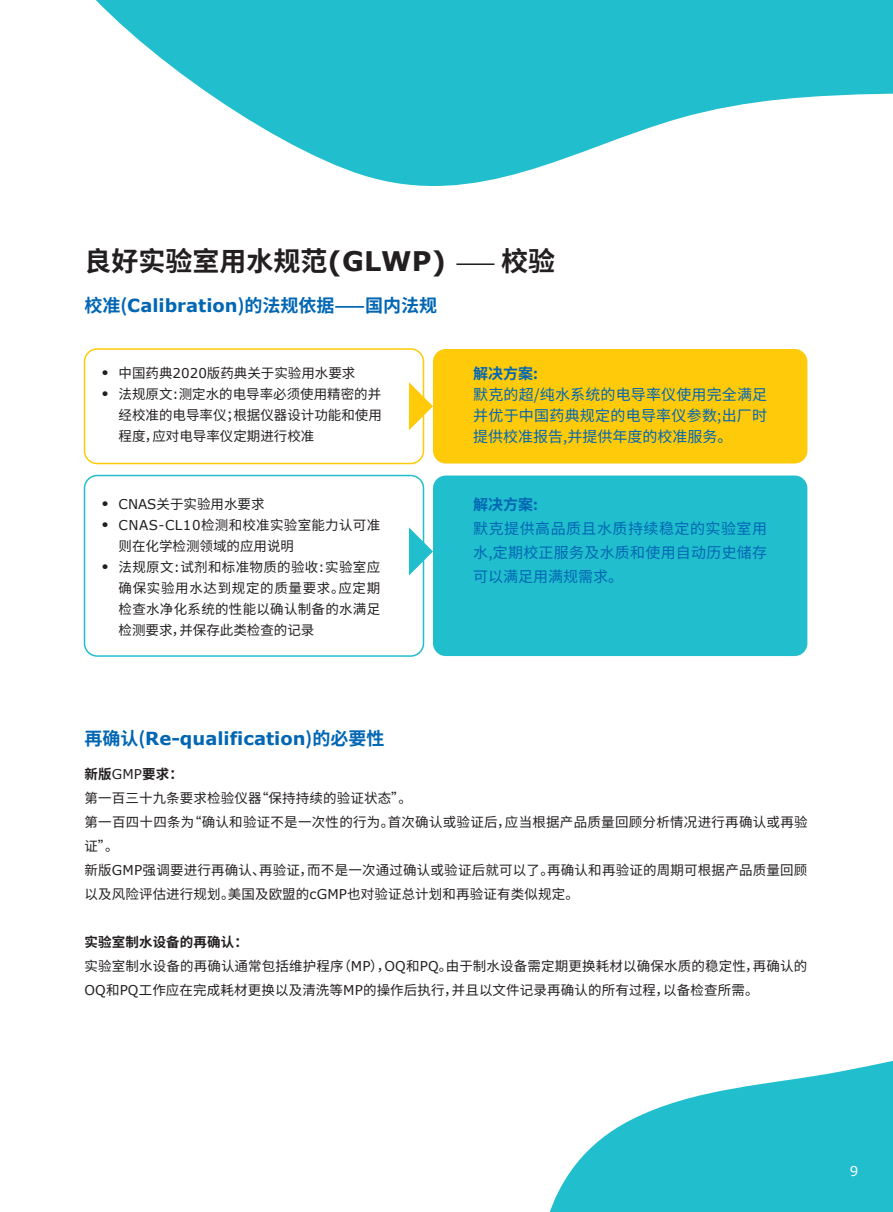
<style>
.page{position:relative;width:893px;height:1212px;background:#fff}
.page>*{position:absolute;margin:0;border:0;box-sizing:border-box;transform-origin:0 0}
.t1{font:700 27px "Noto Sans CJ Ksc";color:#231f20}
.t2{font:700 18px "Noto Sans CJ Ksc";color:#0166b3}
.t3{font:700 18px "Verdana";color:#0166b3}
.t4{font:15px/24px "Noto Sans CJ Ksc";letter-spacing:.015em;color:#0166b3;text-align:justify}
.t5{font:700 15px "Noto Sans CJ Ksc";color:#0166b3}
.t6{font:13.5px/21px "Noto Sans CJ Ksc";letter-spacing:.01em;color:#231f20}
.t7{font:13.5px/21px "Verdana";color:#231f20}
.t8{font:13.5px "Verdana";color:#fff}
.s1{font-family:"Verdana"}
.s2{font-weight:400;font-size:24px}
.s3{font-family:"Noto Sans CJ Ksc"}
.s4{font-weight:700}
</style>
<div class="page">
<svg style="left:549px;top:1060px;width:344px;height:152px;fill:#21bece"></svg>
<div style="left:433px;top:349px;width:374px;height:114px;background:#feca0a;border-radius:13px"></div>
<div style="left:84px;top:348px;width:340px;height:116px;border:2px solid #feca0a;border-radius:13px"></div>
<div style="left:84px;top:475px;width:340px;height:182px;border:2px solid #21bece;border-radius:13px"></div>
<div style="left:433px;top:475px;width:374px;height:181px;background:#21bece;border-radius:13px"></div>
<svg style="left:409px;top:527px;width:24px;height:48px"></svg>
<svg style="left:409px;top:382px;width:24px;height:48px"></svg>
<svg style="left:96px;top:0;width:797px;height:186px;fill:#21bece"></svg>
<h1 class="t1" style="left:84px;top:246px;width:472px">良好实验室用水规范<span class="s1">(GLWP)</span> <span class="s2">⸺</span> 校验</h1>
<h2 class="t2" style="left:84px;top:295px;width:354px">校准(<span class="s1">Calibration</span>)的法规依据⸺国内法规</h2>
<p class="t7" style="left:102px;top:362px;width:9px">• •</p>
<p class="t6" style="left:119px;top:362px;width:265px">中国药典<span class="s1">2020</span>版药典关于实验用水要求<br>法规原文<span class="s1">:</span>测定水的电导率必须使用精密的并经校准的电导率仪；根据仪器设计功能和使用程度，应对电导率仪定期进行校准</p>
<p class="t7" style="left:102px;top:493px;width:9px">• •</p>
<p class="t7" style="left:102px;top:556px;width:9px">•</p>
<p class="t6" style="left:119px;top:493px;width:263px"><span class="s1">CNAS</span>关于实验用水要求<br><span class="s1">CNAS-CL10</span>检测和校准实验室能力认可准则在化学检测领域的应用说明<br>法规原文<span class="s1">:</span>试剂和标准物质的验收<span class="s1">:</span>实验室应确保实验用水达到规定的质量要求。应定期检查水净化系统的性能以确认制备的水满足检测要求，并保存此类检查的记录</p>
<h2 class="t3" style="left:84px;top:726px;width:301px"><span class="s3">再确认(</span>Re-qualification<span class="s3">)的必要性</span></h2>
<p class="t5" style="left:473px;top:365px;width:66px">解决方案:</p>
<p class="t4" style="left:473px;top:384px;width:296px;line-height:21px">默克的超/纯水系统的电导率仪使用完全满足并优于中国药典规定的电导率仪参数;出厂时提供校准报告,并提供年度的校准服务。</p>
<p class="t5" style="left:473px;top:496px;width:66px">解决方案:</p>
<p class="t4" style="left:473px;top:517px;width:296px">默克提供高品质且水质持续稳定的实验室用水,定期校正服务及水质和使用自动历史储存可以满足用满规需求。</p>
<p class="t6" style="left:84px;top:763px;width:725px;line-height:24px"><span class="s4">新版</span><span class="s1">GMP</span><span class="s4">要求：<br></span>第一百三十九条要求检验仪器“保持持续的验证状态”。<br>第一百四十四条为“确认和验证不是一次性的行为。首次确认或验证后，应当根据产品质量回顾分析情况进行再确认或再验证”。<br>新版<span class="s1">GMP</span>强调要进行再确认、再验证，而不是一次通过确认或验证后就可以了。再确认和再验证的周期可根据产品质量回顾以及风险评估进行规划。美国及欧盟的<span class="s1">cGMP</span>也对验证总计划和再验证有类似规定。</p>
<p class="t6" style="left:84px;top:931px;width:724px;line-height:24px"><span class="s4">实验室制水设备的再确认：<br></span>实验室制水设备的再确认通常包括维护程序（<span class="s1">MP</span>），<span class="s1">OQ</span>和<span class="s1">PQ</span>。由于制水设备需定期更换耗材以确保水质的稳定性，再确认的<br><span class="s1">OQ</span>和<span class="s1">PQ</span>工作应在完成耗材更换以及清洗等<span class="s1">MP</span>的操作后执行，并且以文件记录再确认的所有过程，以备检查所需。</p>
<p class="t8" style="left:850px;top:1162px;width:10px">9</p>
</div>
